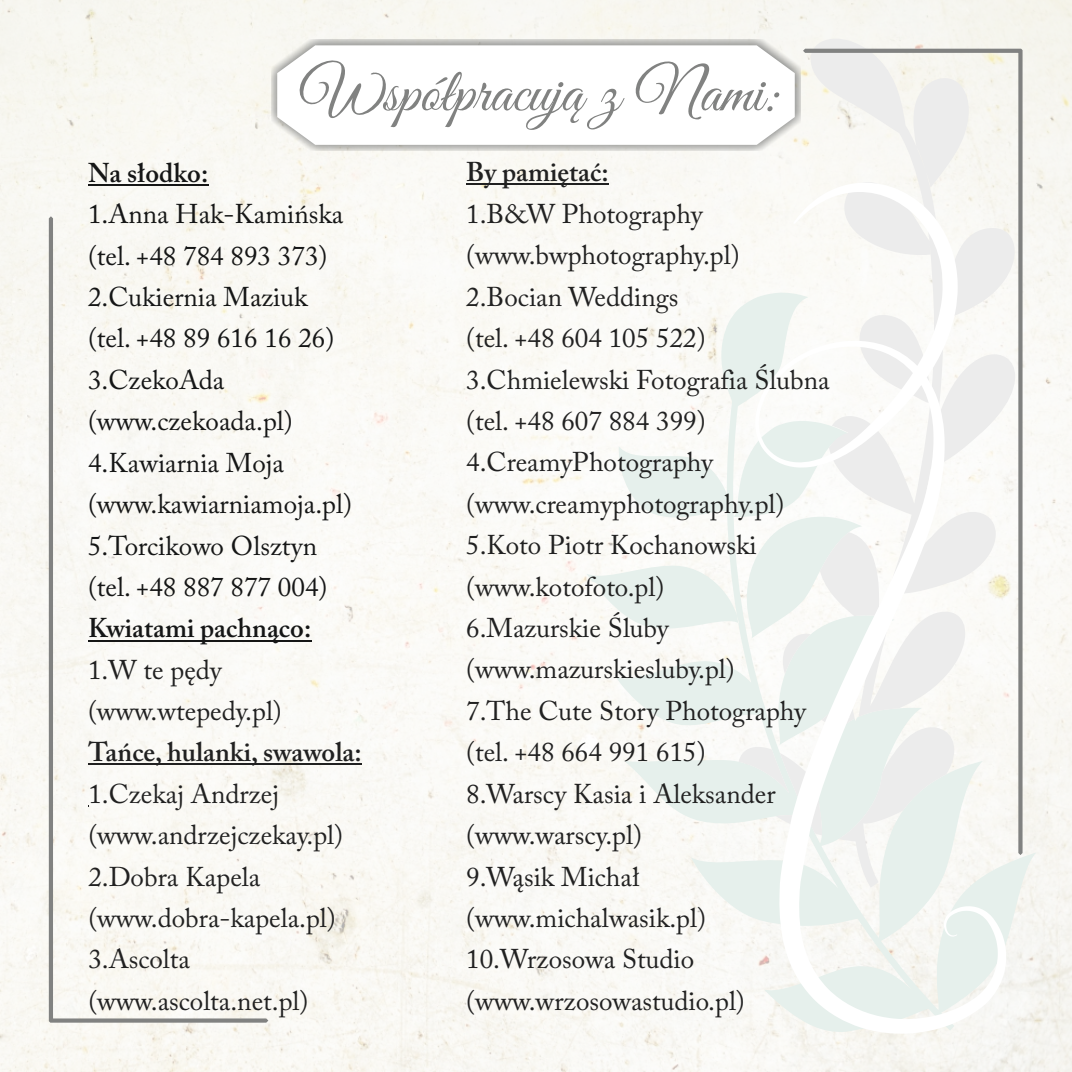
<style>
.page{position:relative;width:1072px;height:1072px;background:#fff}
.page>*{position:absolute;margin:0;border:0;box-sizing:border-box;transform-origin:0 0}
.t1{font:61.8px "Great Vibes";color:#818281}
.t2{font:27px/41.4px "Adobe Caslon Pro";color:#212121}
.t3{font:27px/41.4px "Adobe Caslon Pro";color:#151616}
.t4{font:600 27px "Adobe Caslon Pro";color:#212121}
.t5{font:600 27px "Adobe Caslon Pro";color:#151616}
</style>
<div class="page">
<div style="left:0;top:0;width:1071px;height:1071px;background:#faf9f4"></div>
<svg style="left:586px;top:292px;width:450px;height:741px;fill:#faf9f5"></svg>
<svg style="left:738px;top:39px;width:277px;height:848px;fill:#f8f7f2"></svg>
<svg style="left:755px;top:183px;width:251px;height:852px"></svg>
<div style="left:47px;top:214px;width:223px;height:814px;background:#faf9f4"></div>
<svg style="left:801px;top:47px;width:223px;height:813px;fill:#f8f7f2"></svg>
<hr style="left:88px;top:184px;width:120px;height:1px;background:#151616">
<hr style="left:88px;top:640px;width:223px;height:1px;background:#151616">
<hr style="left:466px;top:184px;width:142px;height:1px;background:#212121">
<hr style="left:88px;top:763px;width:273px;height:2px;background:#212121">
<div style="left:271px;top:39px;width:529px;height:112px;background:#818281;opacity:.98"></div>
<svg style="left:277px;top:45px;width:517px;height:100px"></svg>
<h1 class="t1" style="left:301px;top:58px;width:480px">Współpracują z Nami:</h1>
<p class="t5" style="left:88px;top:162px;width:122px">Na słodko:</p>
<p class="t3" style="left:88px;top:196px;width:257px">1. Anna Hak-Kamińska (tel. +48 784 893 373)</p>
<p class="t3" style="left:88px;top:279px;width:248px">2. Cukiernia Maziuk (tel. +48 89 616 16 26)</p>
<p class="t3" style="left:88px;top:362px;width:206px">3. CzekoAda (www.czekoada.pl)</p>
<p class="t3" style="left:88px;top:444px;width:265px">4. Kawiarnia Moja (www.kawiarniamoja.pl)</p>
<p class="t3" style="left:88px;top:527px;width:241px">5. Torcikowo Olsztyn (tel. +48 887 877 004)</p>
<p class="t5" style="left:88px;top:617px;width:225px">Kwiatami pachnąco:</p>
<p class="t2" style="left:88px;top:652px;width:195px">1. W te pędy (www.wtepedy.pl)</p>
<p class="t4" style="left:88px;top:741px;width:275px">Tańce, hulanki, swawola:</p>
<p class="t2" style="left:88px;top:775px;width:256px">1. Czekaj Andrzej (www.andrzejczekay.pl)</p>
<p class="t2" style="left:88px;top:858px;width:249px">2. Dobra Kapela (www.dobra-kapela.pl)</p>
<p class="t2" style="left:88px;top:941px;width:221px">3. Ascolta (www.ascolta.net.pl)</p>
<p class="t4" style="left:466px;top:161px;width:144px">By pamiętać:</p>
<p class="t2" style="left:466px;top:196px;width:275px">1. B&amp;W Photography (www.bwphotography.pl)</p>
<p class="t2" style="left:466px;top:278px;width:241px">2. Bocian Weddings (tel. +48 604 105 522)</p>
<p class="t2" style="left:466px;top:361px;width:365px">3. Chmielewski Fotografia Ślubna (tel. +48 607 884 399)</p>
<p class="t2" style="left:466px;top:444px;width:320px">4. CreamyPhotography (www.creamyphotography.pl)</p>
<p class="t2" style="left:466px;top:527px;width:292px">5. Koto Piotr Kochanowski (www.kotofoto.pl)</p>
<p class="t2" style="left:466px;top:610px;width:270px">6. Mazurskie Śluby (www.mazurskiesluby.pl)</p>
<p class="t2" style="left:466px;top:692px;width:341px">7. The Cute Story Photography (tel. +48 664 991 615)</p>
<p class="t2" style="left:466px;top:775px;width:311px">8. Warscy Kasia i Aleksander (www.warscy.pl)</p>
<p class="t2" style="left:466px;top:858px;width:241px">9. Wąsik Michał (www.michalwasik.pl)</p>
<p class="t2" style="left:466px;top:941px;width:280px">10. Wrzosowa Studio (www.wrzosowastudio.pl)</p>
</div>
